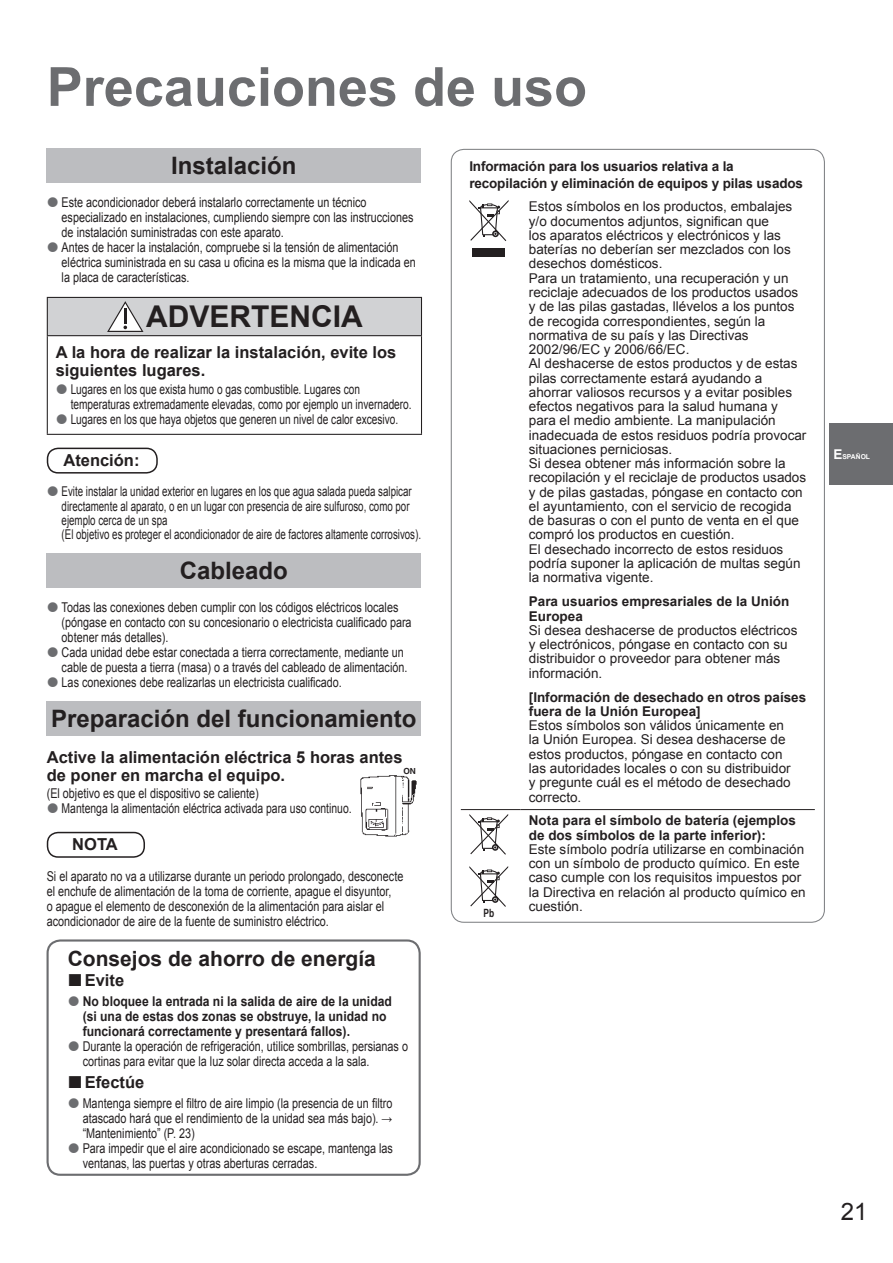
<style>
.page{position:relative;width:893px;height:1263px;background:#fff}
.page>*{position:absolute;margin:0;border:0;box-sizing:border-box;transform-origin:0 0}
.t1{font:700 54px "Arial";color:#6c6d70}
.t2{font:700 30px "Arial";color:#231f20}
.t3{font:700 24px "Arial";color:#231f20}
.t4{font:24px "Arial";color:#231f20}
.t5{font:700 21px "Arial";color:#231f20}
.t6{font:700 16.5px/18px "Arial";color:#231f20}
.t7{font:13.5px/14.2px "Arial";color:#231f20}
.t8{font:13.5px/15px "Arial";color:#231f20;scale:.8 1}
.t9{font:700 13.5px/14.2px "Arial";color:#231f20}
.t10{font:13.5px/14.2px "Arial";color:#231f20;scale:.72 1}
.t11{font:13.5px/15px "Arial";color:#231f20;scale:.75 1}
.t12{font:700 13.5px/15px "Arial";color:#231f20;scale:.9 1}
.t13{font:700 11.4px "Arial Narrow";color:#231f20;scale:.9 1}
.t14{font:700 8.4px "Helvetica";color:#231f20}
.t15{font:700 6.75px "Arial";color:#fff}
.s1{font-size:13.5px}
</style>
<div class="page">
<div style="left:829px;top:423px;width:64px;height:62px;background:#6c6d70"></div>
<div style="left:47px;top:149px;width:374px;height:34px;background:#bcbdc0"></div>
<div style="left:47px;top:297px;width:374px;height:39px;background:#d1d2d4"></div>
<hr style="left:47px;top:297px;width:375px;height:1px;background:#231f20">
<hr style="left:47px;top:298px;width:1px;height:37px;background:#231f20">
<hr style="left:421px;top:298px;width:1px;height:37px;background:#231f20">
<hr style="left:47px;top:335px;width:375px;height:1px;background:#231f20">
<hr style="left:47px;top:336px;width:1px;height:98px;background:#231f20">
<hr style="left:421px;top:336px;width:1px;height:98px;background:#231f20">
<hr style="left:47px;top:434px;width:375px;height:1px;background:#231f20">
<svg style="left:107px;top:301px;width:36px;height:31px"></svg>
<div style="left:47px;top:448px;width:111px;height:26px;border:2px solid #231f20;border-radius:11px"></div>
<div style="left:47px;top:554px;width:374px;height:34px;background:#bcbdc0"></div>
<div style="left:47px;top:702px;width:374px;height:34px;background:#bcbdc0"></div>
<img style="left:360px;top:775px;width:57px;height:62px">
<div style="left:47px;top:832px;width:98px;height:26px;border:2px solid #231f20;border-radius:11px"></div>
<hr style="left:461px;top:809px;width:59px;height:1px;background:#231f20">
<hr style="left:520px;top:809px;width:295px;height:1px;background:#231f20">
<svg style="left:469px;top:200px;width:40px;height:41px"></svg>
<div style="left:472px;top:249px;width:33px;height:8px;background:#231f20"></div>
<svg style="left:469px;top:814px;width:39px;height:41px"></svg>
<svg style="left:469px;top:866px;width:39px;height:41px"></svg>
<div style="left:47px;top:939px;width:374px;height:237px;border:2px solid #6c6d70;border-radius:13px"></div>
<h1 class="t1" style="left:47px;top:51px;width:542px">Precauciones de uso</h1>
<h3 class="t3" style="left:171px;top:150px;width:127px">Instalación</h3>
<p class="t8" style="left:62px;top:195px;width:444px">Este acondicionador deberá instalarlo correctamente un técnico especializado en instalaciones, cumpliendo siempre con las instrucciones de instalación suministradas con este aparato.<br>Antes de hacer la instalación, compruebe si la tensión de alimentación eléctrica suministrada en su casa u oficina es la misma que la indicada en la placa de características.</p>
<h2 class="t2" style="left:146px;top:297px;width:218px">ADVERTENCIA</h2>
<p class="t6" style="left:56px;top:344px;width:342px">A la hora de realizar la instalación, evite los siguientes lugares.</p>
<p class="t11" style="left:71px;top:382px;width:456px">Lugares en los que exista humo o gas combustible. Lugares con temperaturas extremadamente elevadas, como por ejemplo un invernadero.<br>Lugares en los que haya objetos que generen un nivel de calor excesivo.</p>
<p class="t6" style="left:63px;top:452px;width:78px">Atención:</p>
<p class="t10" style="left:62px;top:485px;width:501px">Evite instalar la unidad exterior en lugares en los que agua salada pueda salpicar directamente al aparato, o en un lugar con presencia de aire sulfuroso, como por ejemplo cerca de un spa<br>(El objetivo es proteger el acondicionador de aire de factores altamente corrosivos).</p>
<h3 class="t3" style="left:180px;top:555px;width:110px">Cableado</h3>
<p class="t8" style="left:62px;top:600px;width:439px">Todas las conexiones deben cumplir con los códigos eléctricos locales (póngase en contacto con su concesionario o electricista cualificado para obtener más detalles).<br>Cada unidad debe estar conectada a tierra correctamente, mediante un cable de puesta a tierra (masa) o a través del cableado de alimentación.<br>Las conexiones debe realizarlas un electricista cualificado.</p>
<h3 class="t3" style="left:51px;top:703px;width:367px">Preparación del funcionamiento</h3>
<p class="t6" style="left:47px;top:748px;width:357px">Active la alimentación eléctrica 5 horas antes de poner en marcha el equipo.</p>
<p class="t8" style="left:62px;top:786px;width:364px;text-indent:-15px">(El objetivo es que el dispositivo se caliente)<br>Mantenga la alimentación eléctrica activada para uso continuo.</p>
<p class="t14" style="left:403px;top:766px;width:14px">ON</p>
<p class="t6" style="left:72px;top:836px;width:47px">NOTA</p>
<p class="t8" style="left:47px;top:868px;width:447px">Si el aparato no va a utilizarse durante un periodo prolongado, desconecte el enchufe de alimentación de la toma de corriente, apague el disyuntor,<br>o apague el elemento de desconexión de la alimentación para aislar el acondicionador de aire de la fuente de suministro eléctrico.</p>
<h3 class="t5" style="left:68px;top:945px;width:310px">Consejos de ahorro de energía</h3>
<p class="t6" style="left:85px;top:972px;width:41px">Evite</p>
<p class="t12" style="left:83px;top:994px;width:345px">No bloquee la entrada ni la salida de aire de la unidad (si una de estas dos zonas se obstruye, la unidad no funcionará correctamente y presentará fallos).</p>
<p class="t8" style="left:83px;top:1039px;width:408px">Durante la operación de refrigeración, utilice sombrillas, persianas o cortinas para evitar que la luz solar directa acceda a la sala.</p>
<p class="t6" style="left:85px;top:1074px;width:61px">Efectúe</p>
<p class="t8" style="left:83px;top:1095px;width:389px">Mantenga siempre el filtro de aire limpio (la presencia de un filtro atascado hará que el rendimiento de la unidad sea más bajo). → “Mantenimiento” (P. 23)<br>Para impedir que el aire acondicionado se escape, mantenga las ventanas, las puertas y otras aberturas cerradas.</p>
<p class="t9" style="left:469px;top:159px;width:335px;line-height:16.5px">Información para los usuarios relativa a la recopilación y eliminación de equipos y pilas usados</p>
<p class="t7" style="left:529px;top:200px;width:279px">Estos símbolos en los productos, embalajes y/o documentos adjuntos, significan que<br>los aparatos eléctricos y electrónicos y las baterías no deberían ser mezclados con los desechos domésticos.<br>Para un tratamiento, una recuperación y un reciclaje adecuados de los productos usados y de las pilas gastadas, llévelos a los puntos de recogida correspondientes, según la normativa de su país y las Directivas 2002/96/EC y 2006/66/EC.<br>Al deshacerse de estos productos y de estas pilas correctamente estará ayudando a ahorrar valiosos recursos y a evitar posibles efectos negativos para la salud humana y para el medio ambiente. La manipulación inadecuada de estos residuos podría provocar situaciones perniciosas.<br>Si desea obtener más información sobre la recopilación y el reciclaje de productos usados y de pilas gastadas, póngase en contacto con el ayuntamiento, con el servicio de recogida de basuras o con el punto de venta en el que compró los productos en cuestión.<br>El desechado incorrecto de estos residuos podría suponer la aplicación de multas según la normativa vigente.</p>
<p class="t9" style="left:529px;top:595px;width:262px">Para usuarios empresariales de la Unión<br>Europea</p>
<p class="t7" style="left:529px;top:623px;width:270px">Si desea deshacerse de productos eléctricos y electrónicos, póngase en contacto con su distribuidor o proveedor para obtener más información.</p>
<p class="t9" style="left:529px;top:690px;width:279px">[Información de desechado en otros países fuera de la Unión Europea]</p>
<p class="t7" style="left:529px;top:718px;width:263px">Estos símbolos son válidos únicamente en la Unión Europea. Si desea deshacerse de estos productos, póngase en contacto con las autoridades locales o con su distribuidor y pregunte cuál es el método de desechado correcto.</p>
<p class="t13" style="left:483px;top:904px;width:13px">Pb</p>
<p class="t9" style="left:529px;top:814px;width:269px">Nota para el símbolo de batería (ejemplos de dos símbolos de la parte inferior):</p>
<p class="t7" style="left:529px;top:842px;width:278px">Este símbolo podría utilizarse en combinación con un símbolo de producto químico. En este caso cumple con los requisitos impuestos por la Directiva en relación al producto químico en cuestión.</p>
<p class="t15" style="left:833px;top:452px;width:38px"><span class="s1">E</span>SPAÑOL</p>
<h3 class="t4" style="left:841px;top:1196px;width:28px">21</h3>
</div>
